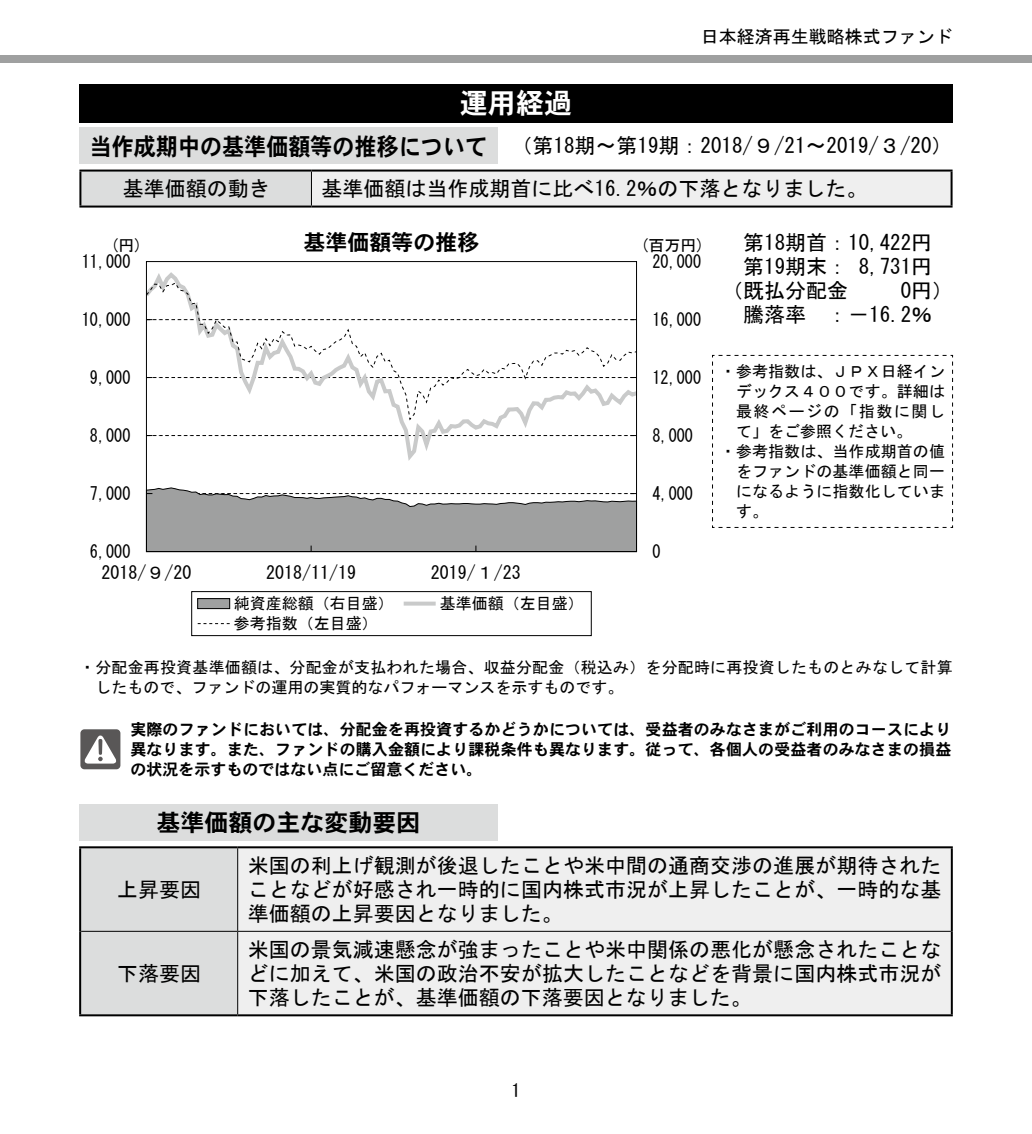
<style>
.page{position:relative;width:1032px;height:1134px;background:#fff}
.page>*{position:absolute;margin:0;border:0;box-sizing:border-box;transform-origin:0 0}
.t1{font:28px "DFHS Gothic W7 WIN RKSJ H";color:#fff}
.t2{font:24px "DFHS Gothic W7 WIN RKSJ H";color:#000}
.t3{font:22px "DFHS Gothic W7 WIN RKSJ H";color:#000}
.t4{font:21px/24px "MS Gothic";color:#000}
.t5{font:18px "MS Gothic";color:#000;scale:.9 1}
.t6{font:18px "MS Gothic";color:#000}
.t7{font:16px/20px "MS Gothic";letter-spacing:.005em;color:#000}
.t8{font:16px/20px "DFHS Gothic W7 WIN RKSJ H";letter-spacing:.005em;color:#000;text-align:justify}
.t9{font:16px "MS Gothic";letter-spacing:.095em;color:#000}
.s1{font-family:"DFHS Gothic W7 WIN RKSJ H";font-size:24px}
</style>
<div class="page">
<div style="left:0;top:56px;width:1032px;height:7px;background:#9fa0a0"></div>
<div style="left:79px;top:84px;width:873px;height:38px;background:#000"></div>
<div style="left:79px;top:128px;width:418px;height:36px;background:#dcdddd"></div>
<div style="left:80px;top:171px;width:231px;height:36px;background:#dcdddd"></div>
<div style="left:311px;top:171px;width:640px;height:36px;background:#efefef"></div>
<hr style="left:311px;top:172px;width:1px;height:34px;background:#000">
<hr style="left:79px;top:170px;width:232px;height:2px;background:#000">
<hr style="left:79px;top:172px;width:2px;height:34px;background:#000">
<hr style="left:311px;top:170px;width:641px;height:2px;background:#000">
<hr style="left:950px;top:172px;width:2px;height:34px;background:#000">
<hr style="left:79px;top:206px;width:232px;height:2px;background:#000">
<hr style="left:311px;top:206px;width:641px;height:2px;background:#000">
<svg style="left:148px;top:272px;width:487px;height:189px"></svg>
<svg style="left:148px;top:282px;width:487px;height:140px"></svg>
<svg style="left:148px;top:319px;width:487px;height:1px"></svg>
<svg style="left:148px;top:377px;width:487px;height:1px"></svg>
<svg style="left:148px;top:435px;width:487px;height:1px"></svg>
<svg style="left:145px;top:487px;width:492px;height:66px"></svg>
<div style="left:146px;top:261px;width:491px;height:291px;border:1px solid #000"></div>
<div style="left:191px;top:591px;width:401px;height:45px;border:1px solid #000"></div>
<div style="left:198px;top:599px;width:32px;height:10px;background:#9fa0a0"></div>
<div style="left:197px;top:598px;width:33px;height:11px;border:1px solid #000"></div>
<svg style="left:404px;top:602px;width:32px;height:4px"></svg>
<svg style="left:198px;top:623px;width:32px;height:1px"></svg>
<svg style="left:712px;top:354px;width:241px;height:174px"></svg>
<div style="left:80px;top:729px;width:40px;height:40px;background:#595757;border-radius:4px"></div>
<svg style="left:84px;top:735px;width:33px;height:29px"></svg>
<svg style="left:98px;top:739px;width:4px;height:16px"></svg>
<div style="left:79px;top:805px;width:418px;height:36px;background:#dcdddd"></div>
<div style="left:81px;top:848px;width:156px;height:166px;background:#dcdddd"></div>
<div style="left:238px;top:848px;width:713px;height:166px;background:#efefef"></div>
<hr style="left:237px;top:848px;width:1px;height:83px;background:#000">
<hr style="left:237px;top:932px;width:1px;height:82px;background:#000">
<hr style="left:79px;top:846px;width:159px;height:2px;background:#000">
<hr style="left:79px;top:848px;width:2px;height:83px;background:#000">
<hr style="left:238px;top:846px;width:715px;height:2px;background:#000">
<hr style="left:951px;top:848px;width:2px;height:83px;background:#000">
<hr style="left:79px;top:931px;width:2px;height:83px;background:#000">
<hr style="left:951px;top:931px;width:2px;height:83px;background:#000">
<hr style="left:79px;top:1014px;width:159px;height:2px;background:#000">
<hr style="left:238px;top:1014px;width:715px;height:2px;background:#000">
<hr style="left:81px;top:931px;width:157px;height:1px;background:#000">
<hr style="left:238px;top:931px;width:713px;height:1px;background:#000">
<p class="t6" style="left:701px;top:27px;width:253px">日本経済再生戦略株式ファンド</p>
<h1 class="t1" style="left:460px;top:89px;width:113px">運用経過</h1>
<p class="t4" style="left:123px;top:125px;width:831px;line-height:42.6px;text-indent:-33px"><span class="s1">当作成期中の基準価額等の推移について</span> （第18期～第19期：2018/９/21～2019/３/20）基準価額の動き</p>
<p class="t4" style="left:321px;top:177px;width:548px">基準価額は当作成期首に比べ16.2％の下落となりました。</p>
<p class="t3" style="left:303px;top:232px;width:178px">基準価額等の推移</p>
<p class="t4" style="left:743px;top:230px;width:190px">第18期首：10,422円</p>
<p class="t4" style="left:743px;top:254px;width:190px">第19期末： 8,731円</p>
<p class="t4" style="left:722px;top:278px;width:127px">（既払分配金</p>
<p class="t7" style="left:110px;top:236px;width:33px">(円)</p>
<p class="t7" style="left:640px;top:236px;width:65px">(百万円)</p>
<p class="t5" style="left:652px;top:253px;width:55px">20,000</p>
<p class="t5" style="left:82px;top:253px;width:56px">11,000</p>
<p class="t4" style="left:743px;top:278px;width:211px;text-indent:158px">0円）騰落率 ：－16.2％</p>
<p class="t5" style="left:652px;top:311px;width:55px">16,000</p>
<p class="t5" style="left:82px;top:311px;width:56px">10,000</p>
<p class="t5" style="left:90px;top:369px;width:46px">9,000</p>
<p class="t5" style="left:90px;top:427px;width:46px">8,000</p>
<p class="t5" style="left:90px;top:485px;width:46px">7,000</p>
<p class="t5" style="left:90px;top:543px;width:46px">6,000</p>
<p class="t6" style="left:101px;top:564px;width:91px">2018/９/20</p>
<p class="t6" style="left:266px;top:564px;width:91px">2018/11/19</p>
<p class="t6" style="left:431px;top:564px;width:91px">2019/１/23</p>
<p class="t7" style="left:234px;top:594px;width:161px">純資産総額（右目盛）</p>
<p class="t7" style="left:440px;top:594px;width:145px">基準価額（左目盛）</p>
<p class="t7" style="left:234px;top:614px;width:145px">参考指数（左目盛）</p>
<p class="t5" style="left:652px;top:369px;width:55px">12,000</p>
<p class="t5" style="left:652px;top:427px;width:46px">8,000</p>
<p class="t5" style="left:652px;top:485px;width:46px">4,000</p>
<p class="t5" style="left:652px;top:543px;width:10px">0</p>
<p class="t7" style="left:720px;top:361px;width:226px">・参考指数は、ＪＰＸ日経イン</p>
<p class="t7" style="left:736px;top:381px;width:210px">デックス４００です。詳細は</p>
<p class="t9" style="left:736px;top:403px;width:211px">最終ページの「指数に関し</p>
<p class="t7" style="left:736px;top:421px;width:177px">て」をご参照ください。</p>
<p class="t7" style="left:720px;top:441px;width:226px">・参考指数は、当作成期首の値</p>
<p class="t7" style="left:736px;top:461px;width:210px">をファンドの基準価額と同一</p>
<p class="t7" style="left:736px;top:481px;width:210px">になるように指数化していま</p>
<p class="t7" style="left:736px;top:501px;width:33px">す。</p>
<p class="t7" style="left:95px;top:658px;width:859px;text-indent:-16px">・分配金再投資基準価額は、分配金が支払われた場合、収益分配金（税込み）を分配時に再投資したものとみなして計算したもので、ファンドの運用の実質的なパフォーマンスを示すものです。</p>
<p class="t8" style="left:130px;top:719px;width:822px">実際のファンドにおいては、分配金を再投資するかどうかについては、受益者のみなさまがご利用のコースにより異なります。また、ファンドの購入金額により課税条件も異なります。従って、各個人の受益者のみなさまの損益の状況を示すものではない点にご留意ください。</p>
<p class="t2" style="left:156px;top:811px;width:266px">基準価額の主な変動要因</p>
<p class="t4" style="left:117px;top:877px;width:86px">上昇要因</p>
<p class="t4" style="left:117px;top:961px;width:86px">下落要因</p>
<p class="t4" style="left:248px;top:853px;width:695px;text-align:justify">米国の利上げ観測が後退したことや米中間の通商交渉の進展が期待されたことなどが好感され一時的に国内株式市況が上昇したことが、一時的な基準価額の上昇要因となりました。</p>
<p class="t4" style="left:248px;top:937px;width:695px;text-align:justify">米国の景気減速懸念が強まったことや米中関係の悪化が懸念されたことなどに加えて、米国の政治不安が拡大したことなどを背景に国内株式市況が下落したことが、基準価額の下落要因となりました。</p>
<p class="t6" style="left:511px;top:1081px;width:10px">1</p>
</div>
